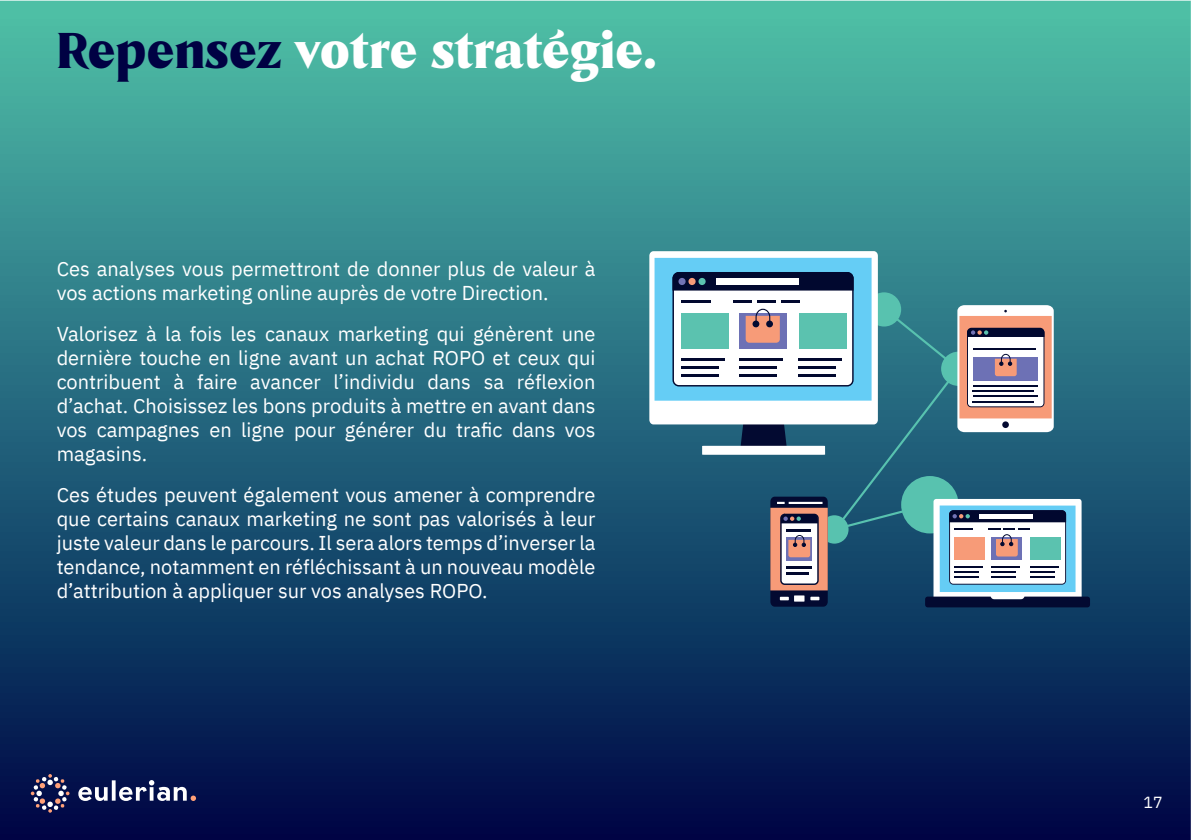
<style>
.page{position:relative;width:1191px;height:840px;background:#fff}
.page>*{position:absolute;margin:0;border:0;box-sizing:border-box;transform-origin:0 0}
.t1{font:900 48px "Tongari Display";color:#fff}
.t2{font:20px/24px "IBM Plex Sans";color:#fff;text-align:justify}
.t3{font:16px "IBM Plex Sans";color:#fff}
.s1{color:#000143}
</style>
<div class="page">
<img style="left:0;top:1px;width:1190px;height:838px">
<svg style="left:78px;top:779px;width:118px;height:21px"></svg>
<svg style="left:31px;top:773px;width:38px;height:39px"></svg>
<svg style="left:933px;top:498px;width:148px;height:101px"></svg>
<svg style="left:925px;top:596px;width:165px;height:11px"></svg>
<div style="left:939px;top:505px;width:136px;height:86px;background:#65cdf5"></div>
<div style="left:770px;top:496px;width:57px;height:110px;background:#030a31;border-radius:5px"></div>
<div style="left:770px;top:507px;width:57px;height:83px;background:#f79b78"></div>
<svg style="left:792px;top:594px;width:14px;height:8px"></svg>
<div style="left:794px;top:595px;width:10px;height:6px;background:#fff"></div>
<svg style="left:780px;top:596px;width:9px;height:4px"></svg>
<svg style="left:810px;top:596px;width:9px;height:4px"></svg>
<div style="left:649px;top:251px;width:229px;height:173px;background:#fff;border-radius:4px"></div>
<div style="left:654px;top:258px;width:217px;height:142px;background:#65cdf5"></div>
<svg style="left:672px;top:272px;width:394px;height:312px"></svg>
<h1 class="t1" style="left:57px;top:28px;width:601px"><span class="s1">Repensez</span> votre stratégie.</h1>
<p class="t2" style="left:57px;top:258px;width:540px">Ces analyses vous permettront de donner plus de valeur à vos actions marketing online auprès de votre Direction.</p>
<p class="t2" style="left:57px;top:323px;width:540px">Valorisez à la fois les canaux marketing qui génèrent une dernière touche en ligne avant un achat ROPO et ceux qui contribuent à faire avancer l’individu dans sa réflexion d’achat. Choisissez les bons produits à mettre en avant dans vos campagnes en ligne pour générer du trafic dans vos magasins.</p>
<p class="t2" style="left:57px;top:484px;width:540px">Ces études peuvent également vous amener à comprendre que certains canaux marketing ne sont pas valorisés à leur juste valeur dans le parcours. Il sera alors temps d’inverser la tendance, notamment en réfléchissant à un nouveau modèle d’attribution à appliquer sur vos analyses ROPO.</p>
<p class="t3" style="left:1143px;top:794px;width:21px">17</p>
</div>
